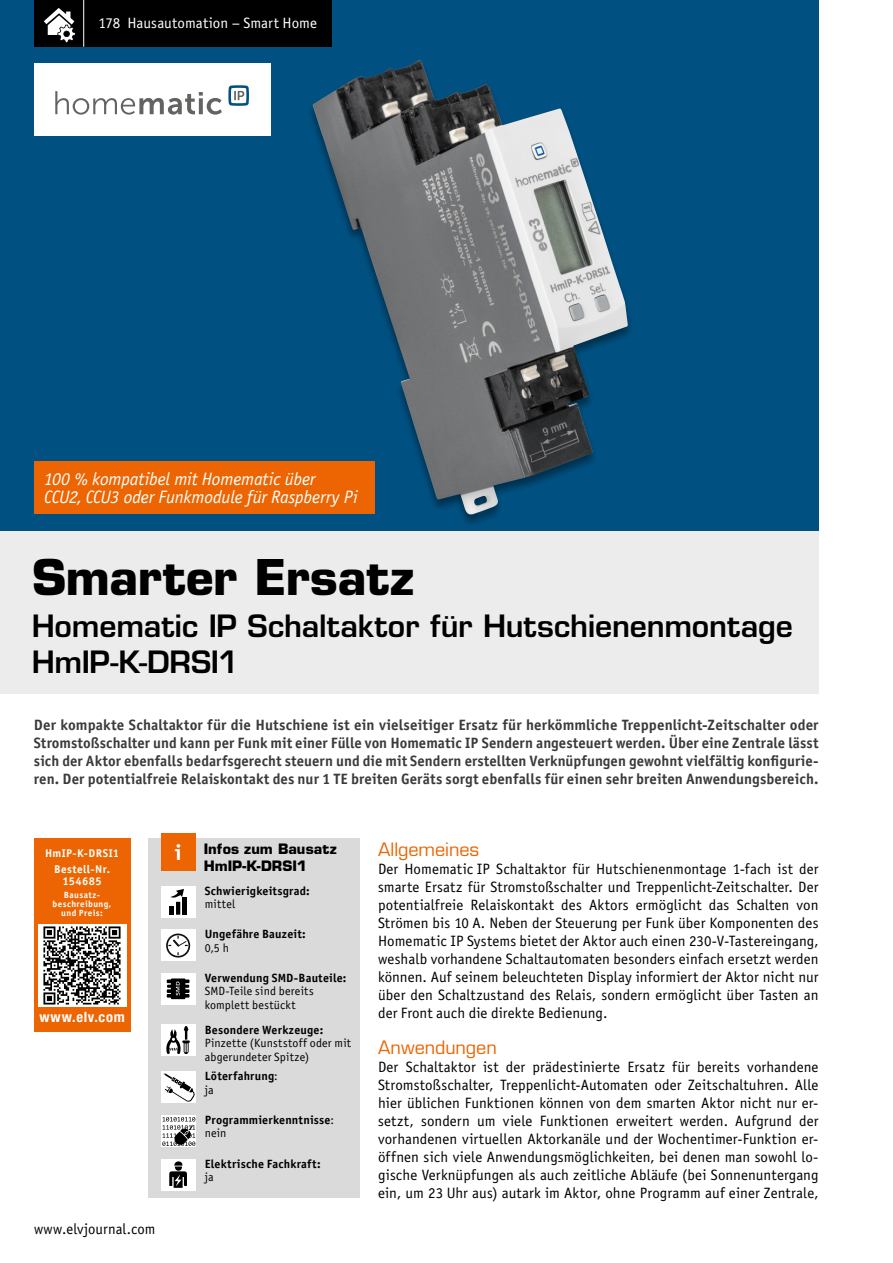
<style>
.page{position:relative;width:893px;height:1263px;background:#fff}
.page>*{position:absolute;margin:0;border:0;box-sizing:border-box;transform-origin:0 0}
.Headline1{font:700 48px "Eurostile LT Std";letter-spacing:-.01em;color:#000}
.Headline2{font:600 30px "Eurostile LT Std";letter-spacing:-.005em;color:#000}
.t1{font:22.05px "Officina Sans Bold ITC";color:#fff}
.Eyecatcher{font:italic 18px "Officina Sans Book ITC";letter-spacing:-.01em;color:#fff}
.Subhead_5{font:18px "Eurostile LT Std";color:#ec6502}
.Fließtext_Neuer_Absa{font:15px/18px "Officina Sans Book ITC";color:#000;text-align:justify}
.Einleitung{font:15px/18px "Officina Sans Bold ITC";letter-spacing:.005em;color:#3b3b3a;text-align:justify}
.Kopfzeile_links{font:15px "Officina Sans Book ITC";color:#fff}
.PM_leitet_ein{font:700 condensed 14.25px "Helvetica Neue LT Std";letter-spacing:.045em;color:#fff}
.t2{font:700 13.95px "Eurostile LT Std";letter-spacing:.005em;color:#000}
.Fließtext_Neuer_Absa-2{font:12px "Officina Sans Bold ITC";letter-spacing:.015em;color:#000}
.Fließtext_Neuer_Absa-3{font:12px/13.5px "Officina Sans Book ITC";letter-spacing:.015em;color:#000}
.Projektname{font:11.25px "Officina Sans Bold ITC";letter-spacing:.035em;color:#fff}
.Projektname-2{font:9px "Officina Sans Bold ITC";letter-spacing:.045em;color:#fff}
.PM_leitet_ein-2{font:9px "Officina Sans Bold ITC";letter-spacing:.045em;color:#fff}
.s1{font-family:"Officina Sans Book ITC"}
</style>
<div class="page">
<div style="left:0;top:0;width:818px;height:532px;background:#005182"></div>
<div style="left:34px;top:462px;width:340px;height:52px;background:#ec6502"></div>
<div style="left:34px;top:64px;width:236px;height:72px;background:#fff"></div>
<svg style="left:55px;top:91px;width:167px;height:24px"></svg>
<svg style="left:228px;top:85px;width:21px;height:21px"></svg>
<div style="left:0;top:532px;width:818px;height:162px;background:#ececed"></div>
<div style="left:149px;top:838px;width:211px;height:360px;background:#dadada"></div>
<div style="left:161px;top:833px;width:35px;height:38px;background:#ec6502"></div>
<div style="left:161px;top:886px;width:35px;height:31px;background:#fff"></div>
<hr style="left:183px;top:897px;width:4px;height:18px;background:#000">
<svg style="left:170px;top:889px;width:14px;height:26px"></svg>
<div style="left:169px;top:906px;width:5px;height:9px;background:#000"></div>
<div style="left:161px;top:930px;width:35px;height:31px;background:#fff"></div>
<div style="left:161px;top:973px;width:35px;height:31px;background:#fff"></div>
<div style="left:171px;top:978px;width:14px;height:21px;background:#000"></div>
<hr style="left:167px;top:979px;width:22px;height:4px;background:#000">
<hr style="left:167px;top:985px;width:22px;height:3px;background:#000">
<hr style="left:167px;top:989px;width:22px;height:4px;background:#000">
<hr style="left:167px;top:994px;width:22px;height:3px;background:#000">
<svg style="left:176px;top:981px;width:4px;height:14px"></svg>
<div style="left:161px;top:1159px;width:35px;height:31px;background:#fff"></div>
<svg style="left:169px;top:1161px;width:18px;height:27px"></svg>
<div style="left:161px;top:1072px;width:35px;height:31px;background:#fff"></div>
<svg style="left:164px;top:1073px;width:31px;height:29px"></svg>
<div style="left:161px;top:1024px;width:35px;height:32px;background:#fff"></div>
<svg style="left:166px;top:1026px;width:24px;height:28px"></svg>
<div style="left:161px;top:1115px;width:35px;height:32px;background:#fff"></div>
<svg style="left:162px;top:1117px;width:33px;height:29px"></svg>
<svg style="left:165px;top:929px;width:25px;height:29px"></svg>
<div style="left:34px;top:838px;width:96px;height:194px;background:#ec6502"></div>
<div style="left:38px;top:924px;width:88px;height:83px;background:#fff"></div>
<img style="left:43px;top:926px;width:78px;height:79px">
<div style="left:34px;top:0;width:298px;height:47px;background:#000"></div>
<hr style="left:83px;top:0;width:1px;height:47px;background:#fff">
<svg style="left:44px;top:8px;width:32px;height:35px"></svg>
<div style="left:306px;top:60px;width:329px;height:468px;background:#005182"></div>
<img style="left:313px;top:60px;width:315px;height:455px">
<p class="Kopfzeile_links" style="left:99px;top:13px;width:220px">178 Hausautomation – Smart Home</p>
<p class="Eyecatcher" style="left:44px;top:467px;width:273px">100 % kompatibel mit Homematic über</p>
<p class="Eyecatcher" style="left:44px;top:485px;width:315px">CCU2, CCU3 oder Funkmodule für Raspberry Pi</p>
<p class="Headline1" style="left:32px;top:548px;width:383px">Smarter Ersatz</p>
<p class="Headline2" style="left:32px;top:607px;width:762px">Homematic IP Schaltaktor für Hutschienenmontage</p>
<p class="Headline2" style="left:32px;top:643px;width:209px">HmIP-K-DRSI1</p>
<p class="Einleitung" style="left:34px;top:715px;width:786px">Der kompakte Schaltaktor für die Hutschiene ist ein vielseitiger Ersatz für herkömmliche Treppenlicht-Zeitschalter oder Stromstoßschalter und kann per Funk mit einer Fülle von Homematic IP Sendern angesteuert werden. Über eine Zentrale lässt sich der Aktor ebenfalls bedarfsgerecht steuern und die mit Sendern erstellten Verknüpfungen gewohnt vielfältig konfigurie&shy;ren. Der potentialfreie Relaiskontakt des nur 1 TE breiten Geräts sorgt ebenfalls für einen sehr breiten Anwendungsbereich.</p>
<p class="Projektname" style="left:45px;top:845px;width:75px">HmIP-K-DRSI1</p>
<p class="Projektname" style="left:54px;top:861px;width:57px">Bestell-Nr.</p>
<p class="Projektname" style="left:62px;top:873px;width:41px">154685</p>
<p class="Projektname-2" style="left:64px;top:889px;width:38px">Bausatz-</p>
<p class="Projektname-2" style="left:53px;top:898px;width:60px">beschreibung,</p>
<p class="PM_leitet_ein-2" style="left:61px;top:907px;width:43px">und Preis:</p>
<p class="PM_leitet_ein" style="left:39px;top:1008px;width:87px">www.elv.com</p>
<p class="t1" style="left:175px;top:837px;width:8px">i</p>
<p class="Fließtext_Neuer_Absa" style="left:34px;top:1219px;width:123px">www.elvjournal.com</p>
<p class="t2" style="left:204px;top:841px;width:134px">Infos zum Bausatz</p>
<p class="t2" style="left:204px;top:857px;width:104px">HmIP-K-DRSI1</p>
<p class="Fließtext_Neuer_Absa-2" style="left:205px;top:882px;width:107px">Schwierigkeitsgrad:</p>
<p class="Fließtext_Neuer_Absa-3" style="left:205px;top:897px;width:32px">mittel</p>
<p class="Fließtext_Neuer_Absa-2" style="left:205px;top:926px;width:103px">Ungefähre Bauzeit:</p>
<p class="Fließtext_Neuer_Absa-3" style="left:205px;top:940px;width:26px">0,5 h</p>
<p class="Fließtext_Neuer_Absa-2" style="left:205px;top:969px;width:143px">Verwendung SMD-Bauteile:</p>
<p class="Fließtext_Neuer_Absa-3" style="left:205px;top:984px;width:111px">SMD-Teile sind bereits</p>
<p class="Fließtext_Neuer_Absa-3" style="left:205px;top:997px;width:93px">komplett bestückt</p>
<p class="Fließtext_Neuer_Absa-2" style="left:205px;top:1021px;width:120px">Besondere Werkzeuge:</p>
<p class="Fließtext_Neuer_Absa-3" style="left:205px;top:1036px;width:148px">Pinzette (Kunststoff oder mit abgerundeter Spitze)</p>
<p class="Fließtext_Neuer_Absa-2" style="left:205px;top:1068px;width:75px">Löterfahrung<span class="s1">:</span></p>
<p class="Fließtext_Neuer_Absa-3" style="left:205px;top:1082px;width:10px">ja</p>
<p class="Fließtext_Neuer_Absa-2" style="left:205px;top:1111px;width:131px">Programmierkenntnisse<span class="s1">:</span></p>
<p class="Fließtext_Neuer_Absa-3" style="left:205px;top:1126px;width:23px">nein</p>
<p class="Fließtext_Neuer_Absa-2" style="left:205px;top:1155px;width:117px">Elektrische Fachkraft:</p>
<p class="Fließtext_Neuer_Absa-3" style="left:205px;top:1170px;width:10px">ja</p>
<p class="Subhead_5" style="left:378px;top:838px;width:103px">Allgemeines</p>
<p class="Fließtext_Neuer_Absa" style="left:378px;top:859px;width:442px">Der Homematic IP Schaltaktor für Hutschienenmontage 1-fach ist der smarte Ersatz für Stromstoßschalter und Treppenlicht-Zeitschalter. Der potentialfreie Relaiskontakt des Aktors ermöglicht das Schalten von Strömen bis 10 A. Neben der Steuerung per Funk über Komponenten des Homematic IP Systems bietet der Aktor auch einen 230-V-Tastereingang, weshalb vorhandene Schaltautomaten besonders einfach ersetzt werden können. Auf seinem beleuchteten Display informiert der Aktor nicht nur über den Schaltzustand des Relais, sondern ermöglicht über Tasten an der Front auch die direkte Bedienung.</p>
<p class="Subhead_5" style="left:378px;top:1036px;width:120px">Anwendungen</p>
<p class="Fließtext_Neuer_Absa" style="left:378px;top:1057px;width:442px">Der Schaltaktor ist der prädestinierte Ersatz für bereits vorhandene Stromstoßschalter, Treppenlicht-Automaten oder Zeitschaltuhren. Alle hier üblichen Funktionen können von dem smarten Aktor nicht nur er&shy;setzt, sondern um viele Funktionen erweitert werden. Aufgrund der vorhandenen virtuellen Aktorkanäle und der Wochentimer-Funktion er&shy;öffnen sich viele Anwendungsmöglichkeiten, bei denen man sowohl lo&shy;gische Verknüpfungen als auch zeitliche Abläufe (bei Sonnenuntergang ein, um 23 Uhr aus) autark im Aktor, ohne Programm auf einer Zentrale,</p>
</div>
